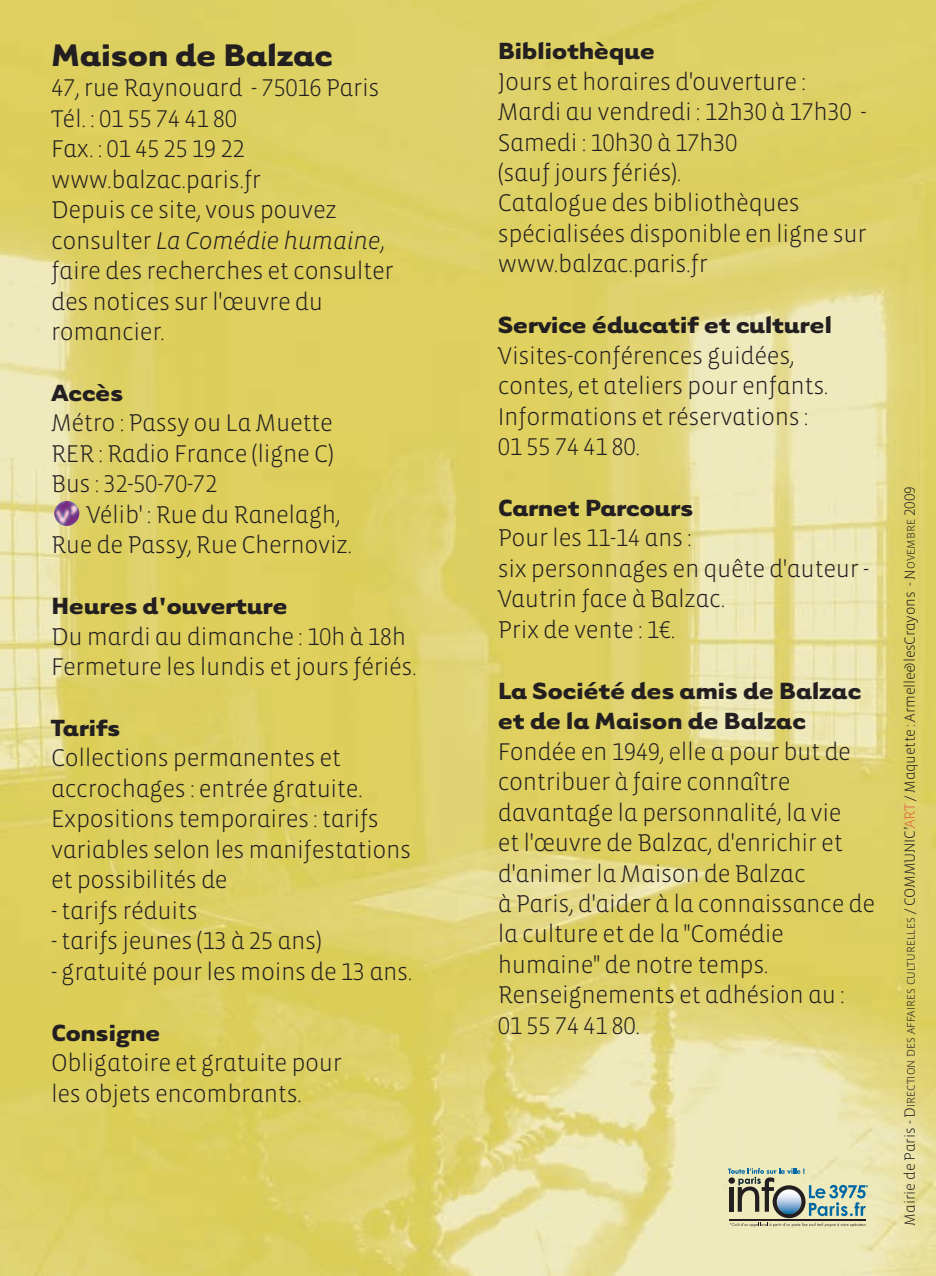
<style>
.page{position:relative;width:936px;height:1276px;background:#fff}
.page>*{position:absolute;margin:0;border:0;box-sizing:border-box;transform-origin:0 0}
.t1{font:700 36px "Tarzana Wide";letter-spacing:-.02em;color:#231f20}
.t2{font:700 27px/30.6px "Tarzana Wide";letter-spacing:-.02em;color:#231f20}
.t3{font:300 24.6px/30.3px "Vista Sans Alt";letter-spacing:-.015em;color:#231f20}
.t4{font:24.6px "Vista Sans Alt Light Ita";letter-spacing:-.015em;color:#231f20}
.t5{font:300 15px "Vista Sans Alt";letter-spacing:-.015em;color:#231f20}
.s1{font-family:"Vista Sans Alt";font-weight:300}
.s2{font-size:11.4px}
.s3{color:#dd663c}
</style>
<div class="page">
<img style="left:0;top:0;width:935px;height:1276px">
<svg style="left:728px;top:1168px;width:139px;height:59px;background:#afb7a0"></svg>
<img style="left:54px;top:501px;width:25px;height:25px;border-radius:50%">
<svg style="left:933px;top:0;width:3px;height:14px"></svg>
<h1 class="t1" style="left:51px;top:43px;width:283px">Maison de Balzac</h1>
<p class="t3" style="left:51px;top:74px;width:330px">47, rue Raynouard - 75016 Paris<br>Tél. : 01 55 74 41 80<br>Fax. : 01 45 25 19 22 www.balzac.paris.fr<br>Depuis ce site, vous pouvez</p>
<p class="t4" style="left:51px;top:230px;width:335px"><span class="s1">consulter</span> La Comédie humaine<span class="s1">,</span></p>
<p class="t3" style="left:51px;top:257px;width:344px">faire des recherches et consulter des notices sur l'œuvre du romancier.</p>
<p class="t2" style="left:51px;top:380px;width:74px">Accès</p>
<p class="t3" style="left:51px;top:409px;width:284px;text-align:justify">Métro : Passy ou La Muette RER : Radio France (ligne C)<br>Bus : 32-50-70-72</p>
<p class="t3" style="left:51px;top:501px;width:302px;text-indent:35px">Vélib' : Rue du Ranelagh,<br>Rue de Passy, Rue Chernoviz.</p>
<p class="t2" style="left:51px;top:593px;width:238px">Heures d'ouverture</p>
<p class="t3" style="left:51px;top:623px;width:367px">Du mardi au dimanche : 10h à 18h<br>Fermeture les lundis et jours fériés.</p>
<p class="t2" style="left:51px;top:715px;width:71px">Tarifs</p>
<p class="t3" style="left:51px;top:744px;width:361px">Collections permanentes et accrochages : entrée gratuite.<br>Expositions temporaires : tarifs variables selon les manifestations et possibilités de</p>
<p class="t3" style="left:51px;top:897px;width:148px">- tarifs réduits</p>
<p class="t3" style="left:51px;top:927px;width:272px">- tarifs jeunes (13 à 25 ans)</p>
<p class="t3" style="left:51px;top:958px;width:363px">- gratuité pour les moins de 13 ans.</p>
<p class="t2" style="left:51px;top:1020px;width:111px">Consigne</p>
<p class="t3" style="left:51px;top:1049px;width:292px">Obligatoire et gratuite pour les objets encombrants.</p>
<p class="t2" style="left:497px;top:38px;width:159px">Bibliothèque</p>
<p class="t3" style="left:497px;top:68px;width:370px">Jours et horaires d'ouverture :<br>Mardi au vendredi : 12h30 à 17h30 -<br>Samedi : 10h30 à 17h30<br>(sauf jours fériés).<br>Catalogue des bibliothèques spécialisées disponible en ligne sur www.balzac.paris.fr</p>
<p class="t2" style="left:497px;top:313px;width:336px">Service éducatif et culturel</p>
<p class="t3" style="left:497px;top:342px;width:332px">Visites-conférences guidées, contes, et ateliers pour enfants.<br>Informations et réservations :<br>01 55 74 41 80.</p>
<p class="t2" style="left:497px;top:495px;width:197px">Carnet Parcours</p>
<p class="t3" style="left:497px;top:524px;width:373px">Pour les 11-14 ans :<br>six personnages en quête d'auteur -<br>Vautrin face à Balzac.<br>Prix de vente : 1¤.</p>
<p class="t2" style="left:497px;top:678px;width:365px">La Société des amis de Balzac et de la Maison de Balzac</p>
<p class="t3" style="left:497px;top:738px;width:379px">Fondée en 1949, elle a pour but de contribuer à faire connaître davantage la personnalité, la vie<br>et l'œuvre de Balzac, d'enrichir et d'animer la Maison de Balzac<br>à Paris, d'aider à la connaissance de la culture et de la "Comédie humaine" de notre temps.<br>Renseignements et adhésion au :<br>01 55 74 41 80.</p>
<p class="t5" style="left:903px;top:1225px;width:740px;rotate:-90deg">Mairie de Paris - D<span class="s2">IRECTION DES AFFAIRES CULTURELLES</span> / COMMUNIC’<span class="s3">ART</span> / Maquette : Armelle&amp;lesCrayons - N<span class="s2">OVEMBRE</span> 2009</p>
</div>
